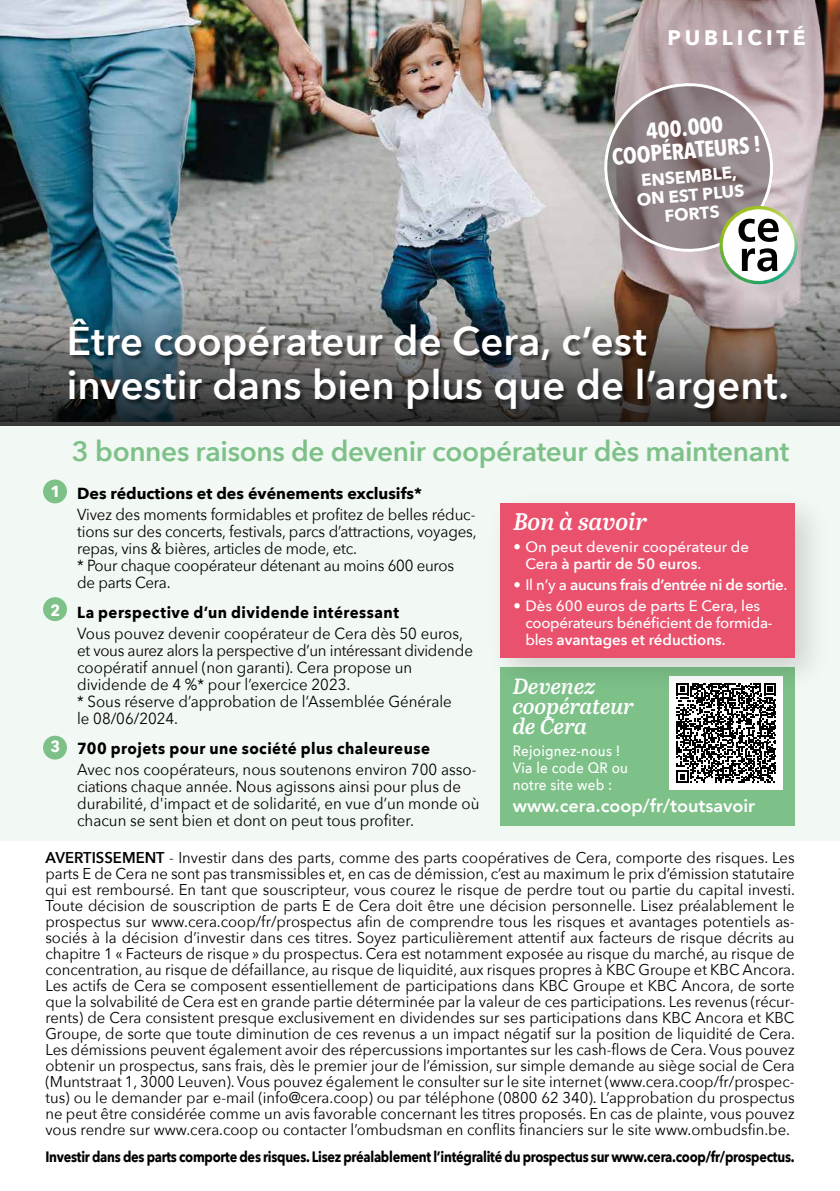
<style>
.page{position:relative;width:840px;height:1191px;background:#fff}
.page>*{position:absolute;margin:0;border:0;box-sizing:border-box;transform-origin:0 0}
.t1{font:600 40px/44px "Avenir Next";letter-spacing:.005em;color:#fff}
.t2{font:600 28px "Avenir Next";letter-spacing:-.015em;color:#7dc189}
.t3{font:italic 600 24px "Abril Text";color:#fff}
.t4{font:700 22.6px/22.6px "Avenir Next Condensed";color:#fff;text-align:center}
.t5{font:italic 600 22px/20px "Abril Text";color:#fff}
.t6{font:700 21px "Avenir Next";letter-spacing:.185em;color:#fff}
.t7{font:800 18px "Avenir";color:#fff}
.t8{font:700 17px/18.8px "Avenir Next";color:#fff;text-align:center}
.t9{font:16px/17px "Avenir Next";color:#000;scale:.94 1}
.t10{font:15.6px/16px "Avenir Next";color:#000;text-align:justify;scale:.95 1}
.t11{font:700 15px "Avenir Next";letter-spacing:-.02em;color:#000;scale:.85 1}
.t12{font:500 15px/17px "Avenir Next";letter-spacing:-.02em;color:#fff}
.t13{font:500 15px/17px "Avenir Next";color:#fff}
.t14{font:500 15px/17px "Avenir Next";letter-spacing:.02em;color:#fff;scale:.9 1}
.t15{font:600 15px "Avenir Next";letter-spacing:-.02em;color:#fff}
.s1{font-weight:700;color:#fff}
.s2{font-weight:700}
.s3{font-weight:600}
.s4{font-weight:500}
</style>
<div class="page">
<img style="left:0;top:0;width:839px;height:235px">
<img style="left:0;top:235px;width:839px;height:192px">
<div style="left:0;top:427px;width:839px;height:413px;background:#f2f8f3"></div>
<div style="left:500px;top:666px;width:294px;height:159px;background:#7dc189"></div>
<div style="left:69px;top:318px;width:723px;height:97px;background:#000;opacity:.5"></div>
<div style="left:43px;top:479px;width:24px;height:24px;background:#7dc189;border-radius:50%"></div>
<div style="left:43px;top:597px;width:24px;height:24px;background:#7dc189;border-radius:50%"></div>
<div style="left:43px;top:735px;width:24px;height:24px;background:#7dc189;border-radius:50%"></div>
<svg style="left:603px;top:82px;width:175px;height:189px;background:#978a8d"></svg>
<img style="left:719px;top:206px;width:78px;height:78px">
<div style="left:669px;top:676px;width:113px;height:113px;background:#fff"></div>
<svg style="left:676px;top:696px;width:99px;height:86px"></svg>
<div style="left:485px;top:488px;width:347px;height:208px;background:#000;opacity:.15"></div>
<div style="left:500px;top:503px;width:294px;height:154px;background:#ea516d"></div>
<p class="t6" style="left:667px;top:19px;width:139px">PUBLICITÉ</p>
<p class="t4" style="left:609px;top:123px;width:151px;rotate:-5deg">400.000<br>COOPÉRATEURS !</p>
<p class="t8" style="left:634px;top:171px;width:109px;rotate:-5deg">ENSEMBLE,<br>ON EST PLUS<br>FORTS</p>
<p class="t1" style="left:67px;top:318px;width:723px">Être coopérateur de Cera, c’est investir dans bien plus que de l’argent.</p>
<p class="t2" style="left:72px;top:428px;width:718px">3 bonnes raisons de devenir coopérateur dès maintenant</p>
<p class="t9" style="left:77px;top:482px;width:425px;line-height:20.8px;text-indent:-26px"><span class="s1">1</span> <span class="s2">Des réductions et des événements exclusifs*<br></span>Vivez des moments formidables et profitez de belles réduc-</p>
<p class="t9" style="left:77px;top:522px;width:426px">tions sur des concerts, festivals, parcs d’attractions, voyages, repas, vins &amp; bières, articles de mode, etc.<br>* Pour chaque coopérateur détenant au moins 600 euros<br>de parts Cera.</p>
<p class="t9" style="left:77px;top:601px;width:412px;line-height:20.8px;text-indent:-26px"><span class="s1">2</span> <span class="s2">La perspective d’un dividende intéressant<br></span>Vous pouvez devenir coopérateur de Cera dès 50 euros,</p>
<p class="t9" style="left:77px;top:641px;width:422px">et vous aurez alors la perspective d’un intéressant dividende coopératif annuel (non garanti). Cera propose un dividende de 4 %* pour l’exercice 2023.<br>* Sous réserve d’approbation de l’Assemblée Générale<br>le 08/06/2024.</p>
<p class="t9" style="left:77px;top:737px;width:426px;line-height:20.8px;text-indent:-26px"><span class="s1">3</span> <span class="s2">700 projets pour une société plus chaleureuse<br></span>Avec nos coopérateurs, nous soutenons environ 700 asso-</p>
<p class="t9" style="left:77px;top:777px;width:429px">ciations chaque année. Nous agissons ainsi pour plus de durabilité, d'impact et de solidarité, en vue d’un monde où chacun se sent bien et dont on peut tous profiter.</p>
<p class="t10" style="left:45px;top:848px;width:790px"><span class="s3">AVERTISSEMENT</span> - Investir dans des parts, comme des parts coopératives de Cera, comporte des risques. Les parts E de Cera ne sont pas transmissibles et, en cas de démission, c’est au maximum le prix d’émission statutaire qui est remboursé. En tant que souscripteur, vous courez le risque de perdre tout ou partie du capital investi.<br>Toute décision de souscription de parts E de Cera doit être une décision personnelle. Lisez préalablement le prospectus sur www.cera.coop/fr/prospectus afin de comprendre tous les risques et avantages potentiels as&shy;sociés à la décision d’investir dans ces titres. Soyez particulièrement attentif aux facteurs de risque décrits au chapitre 1 « Facteurs de risque » du prospectus. Cera est notamment exposée au risque du marché, au risque de concentration, au risque de défaillance, au risque de liquidité, aux risques propres à KBC Groupe et KBC Ancora.<br>Les actifs de Cera se composent essentiellement de participations dans KBC Groupe et KBC Ancora, de sorte que la solvabilité de Cera est en grande partie déterminée par la valeur de ces participations. Les revenus (récur&shy;rents) de Cera consistent presque exclusivement en dividendes sur ses participations dans KBC Ancora et KBC Groupe, de sorte que toute diminution de ces revenus a un impact négatif sur la position de liquidité de Cera.<br>Les démissions peuvent également avoir des répercussions importantes sur les cash-flows de Cera. Vous pouvez obtenir un prospectus, sans frais, dès le premier jour de l’émission, sur simple demande au siège social de Cera (Muntstraat 1, 3000 Leuven). Vous pouvez également le consulter sur le site internet (www.cera.coop/fr/prospec&shy;tus) ou le demander par e-mail (info@cera.coop) ou par téléphone (0800 62 340). L’approbation du prospectus ne peut être considérée comme un avis favorable concernant les titres proposés. En cas de plainte, vous pouvez vous rendre sur www.cera.coop ou contacter l’ombudsman en conflits financiers sur le site www.ombudsfin.be.</p>
<p class="t11" style="left:45px;top:1143px;width:882px">Investir dans des parts comporte des risques. Lisez préalablement l’intégralité du prospectus sur www.cera.coop/fr/prospectus.</p>
<p class="t3" style="left:513px;top:503px;width:135px">Bon à savoir</p>
<p class="t13" style="left:525px;top:537px;width:225px;text-indent:-12px">• On peut devenir coopérateur de<br>Cera <span class="s3">à partir de 50 euros</span>.</p>
<p class="t15" style="left:513px;top:571px;width:275px"><span class="s4">• Il n’y a</span> aucuns frais d’entrée ni de sortie<span class="s4">.</span></p>
<p class="t12" style="left:525px;top:596px;width:249px;text-indent:-12px">• Dès 600 euros de parts E Cera, les coopérateurs bénéficient de formida&shy;bles <span class="s3">avantages et réductions</span>.</p>
<p class="t5" style="left:512px;top:675px;width:123px">Devenez coopérateur de Cera</p>
<p class="t14" style="left:512px;top:742px;width:130px">Rejoignez-nous !<br>Via le code QR ou notre site web :</p>
<p class="t7" style="left:512px;top:791px;width:244px">www.cera.coop/fr/toutsavoir</p>
</div>
